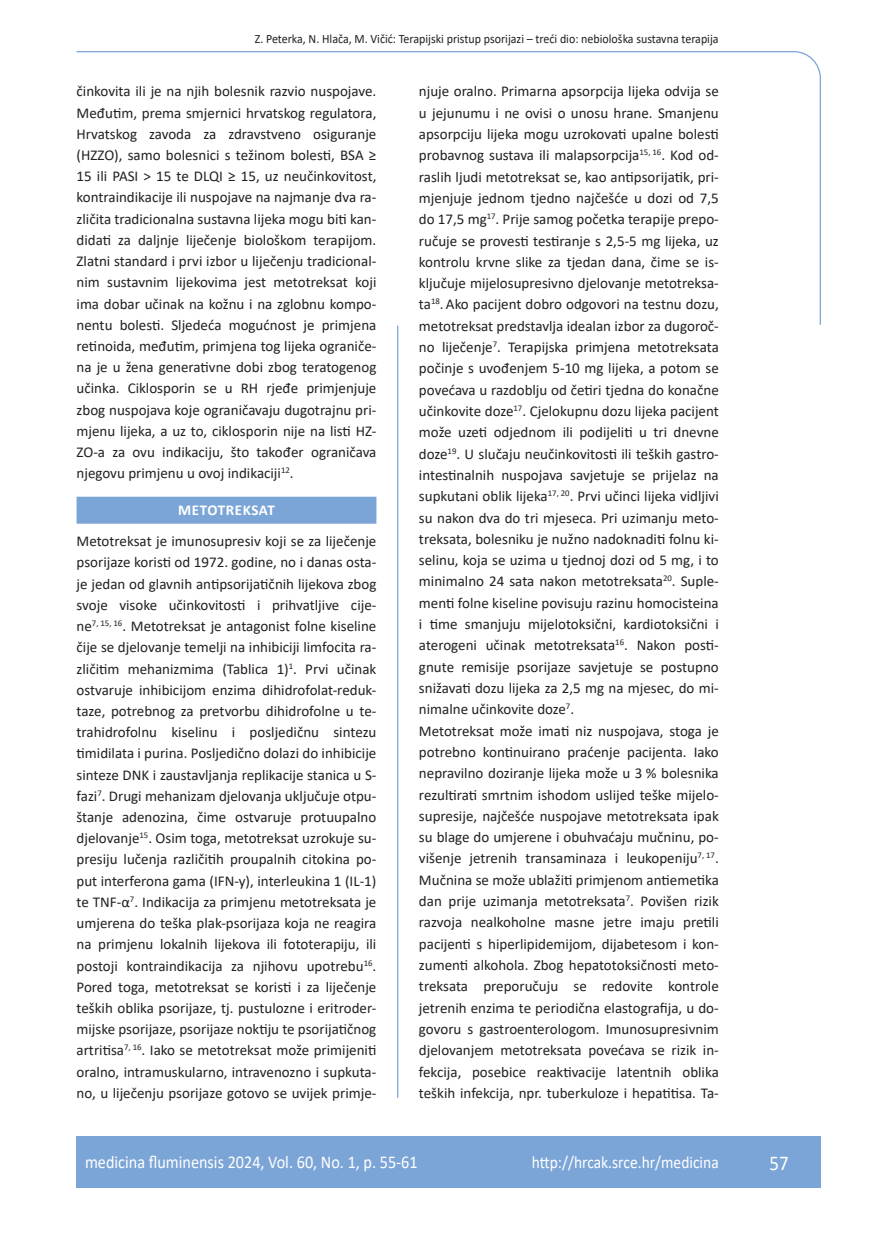
<style>
.page{position:relative;width:872px;height:1234px;background:#fff}
.page>*{position:absolute;margin:0;border:0;box-sizing:border-box;transform-origin:0 0}
.t1{font:21px "Calibri";color:#fff;scale:.9 1}
.t2{font:18px "Calibri";color:#fff;scale:.9 1}
.t3{font:17.25px "Calibri";color:#fff;scale:.9 1}
.osnovni_tekst{font:15px/21.3px "Calibri";color:#231f20;text-align:justify}
.naslov_ruler{font:700 15px "Calibri";letter-spacing:.035em;color:#fff}
.glava{font:12.75px "Calibri";color:#231f20;scale:.94 1}
</style>
<div class="page">
<svg style="left:76px;top:51px;width:745px;height:275px"></svg>
<hr style="left:397px;top:325px;width:1px;height:772px;background:#7ca5d7">
<div style="left:77px;top:1135px;width:744px;height:51px;background:#7ca5d7"></div>
<div style="left:77px;top:496px;width:299px;height:27px;background:#7ca5d7"></div>
<p class="glava" style="left:255px;top:29px;width:495px">Z. Peterka, N. Hlača, M. Vičić: Terapijski pristup psorijazi – treći dio: nebiološka sustavna terapija</p>
<p class="osnovni_tekst" style="left:77px;top:80px;width:301px">činkovita ili je na njih bolesnik razvio nuspojave.<br>Međutim, prema smjernici hrvatskog regulatora, Hrvatskog zavoda za zdravstveno osiguranje (HZZO), samo bolesnici s težinom bolesti, BSA ≥ 15 ili PASI &gt; 15 te DLQI ≥ 15, uz neučinkovitost, kontraindikacije ili nuspojave na najmanje dva ra&shy;zličita tradicionalna sustavna lijeka mogu biti kan&shy;didati za daljnje liječenje biološkom terapijom.<br>Zlatni standard i prvi izbor u liječenju tradicional&shy;nim sustavnim lijekovima jest metotreksat koji ima dobar učinak na kožnu i na zglobnu kompo&shy;nentu bolesti. Sljedeća mogućnost je primjena retinoida, međutim, primjena tog lijeka ograniče&shy;na je u žena generativne dobi zbog teratogenog učinka. Ciklosporin se u RH rjeđe primjenjuje zbog nuspojava koje ograničavaju dugotrajnu pri&shy;mjenu lijeka, a uz to, ciklosporin nije na listi HZ-ZO-a za ovu indikaciju, što također ograničava njegovu primjenu u ovoj indikaciji<sup>12</sup>.</p>
<p class="naslov_ruler" style="left:178px;top:500px;width:98px">METOTREKSAT</p>
<p class="osnovni_tekst" style="left:77px;top:530px;width:301px">Metotreksat je imunosupresiv koji se za liječenje psorijaze koristi od 1972. godine, no i danas osta&shy;je jedan od glavnih antipsorijatičnih lijekova zbog svoje visoke učinkovitosti i prihvatljive cije&shy;ne<sup>7,</sup> <sup>15,</sup> <sup>16</sup>. Metotreksat je antagonist folne kiseline čije se djelovanje temelji na inhibiciji limfocita ra&shy;zličitim mehanizmima (Tablica 1)<sup>1</sup>. Prvi učinak ostvaruje inhibicijom enzima dihidrofolat-reduk&shy;taze, potrebnog za pretvorbu dihidrofolne u te&shy;trahidrofolnu kiselinu i posljedičnu sintezu timidilata i purina. Posljedično dolazi do inhibicije sinteze DNK i zaustavljanja replikacije stanica u S&shy;fazi<sup>7</sup>. Drugi mehanizam djelovanja uključuje otpu&shy;štanje adenozina, čime ostvaruje protuupalno djelovanje<sup>15</sup>. Osim toga, metotreksat uzrokuje su&shy;presiju lučenja različitih proupalnih citokina po&shy;put interferona gama (IFN-y), interleukina 1 (IL-1) te TNF-α<sup>7</sup>. Indikacija za primjenu metotreksata je umjerena do teška plak-psorijaza koja ne reagira na primjenu lokalnih lijekova ili fototerapiju, ili postoji kontraindikacija za njihovu upotrebu<sup>16</sup>.<br>Pored toga, metotreksat se koristi i za liječenje teških oblika psorijaze, tj. pustulozne i eritroder&shy;mijske psorijaze, psorijaze noktiju te psorijatičnog artritisa<sup>7,</sup> <sup>16</sup>. Iako se metotreksat može primijeniti oralno, intramuskularno, intravenozno i supkuta&shy;no, u liječenju psorijaze gotovo se uvijek primje-</p>
<p class="osnovni_tekst" style="left:419px;top:80px;width:301px">njuje oralno. Primarna apsorpcija lijeka odvija se u jejunumu i ne ovisi o unosu hrane. Smanjenu apsorpciju lijeka mogu uzrokovati upalne bolesti probavnog sustava ili malapsorpcija<sup>15,</sup> <sup>16</sup>. Kod od&shy;raslih ljudi metotreksat se, kao antipsorijatik, pri&shy;mjenjuje jednom tjedno najčešće u dozi od 7,5 do 17,5 mg<sup>17</sup>. Prije samog početka terapije prepo&shy;ručuje se provesti testiranje s 2,5-5 mg lijeka, uz kontrolu krvne slike za tjedan dana, čime se is&shy;ključuje mijelosupresivno djelovanje metotreksa&shy;ta<sup>18</sup>. Ako pacijent dobro odgovori na testnu dozu, metotreksat predstavlja idealan izbor za dugoroč&shy;no liječenje<sup>7</sup>. Terapijska primjena metotreksata počinje s uvođenjem 5-10 mg lijeka, a potom se povećava u razdoblju od četiri tjedna do konačne učinkovite doze<sup>17</sup>. Cjelokupnu dozu lijeka pacijent može uzeti odjednom ili podijeliti u tri dnevne doze<sup>19</sup>. U slučaju neučinkovitosti ili teških gastro&shy;intestinalnih nuspojava savjetuje se prijelaz na supkutani oblik lijeka<sup>17,</sup> <sup>20</sup>. Prvi učinci lijeka vidljivi su nakon dva do tri mjeseca. Pri uzimanju meto&shy;treksata, bolesniku je nužno nadoknaditi folnu ki&shy;selinu, koja se uzima u tjednoj dozi od 5 mg, i to minimalno 24 sata nakon metotreksata<sup>20</sup>. Suple&shy;menti folne kiseline povisuju razinu homocisteina i time smanjuju mijelotoksični, kardiotoksični i aterogeni učinak metotreksata<sup>16</sup>. Nakon posti&shy;gnute remisije psorijaze savjetuje se postupno snižavati dozu lijeka za 2,5 mg na mjesec, do mi&shy;nimalne učinkovite doze<sup>7</sup>.</p>
<p class="osnovni_tekst" style="left:419px;top:719px;width:301px">Metotreksat može imati niz nuspojava, stoga je potrebno kontinuirano praćenje pacijenta. Iako nepravilno doziranje lijeka može u 3 % bolesnika rezultirati smrtnim ishodom uslijed teške mijelo&shy;supresije, najčešće nuspojave metotreksata ipak su blage do umjerene i obuhvaćaju mučninu, po&shy;višenje jetrenih transaminaza i leukopeniju<sup>7,</sup> <sup>17</sup>.<br>Mučnina se može ublažiti primjenom antiemetika dan prije uzimanja metotreksata<sup>7</sup>. Povišen rizik razvoja nealkoholne masne jetre imaju pretili pacijenti s hiperlipidemijom, dijabetesom i kon&shy;zumenti alkohola. Zbog hepatotoksičnosti meto&shy;treksata preporučuju se redovite kontrole jetrenih enzima te periodična elastografija, u do&shy;govoru s gastroenterologom. Imunosupresivnim djelovanjem metotreksata povećava se rizik in&shy;fekcija, posebice reaktivacije latentnih oblika teških infekcija, npr. tuberkuloze i hepatitisa. Ta-</p>
<p class="t2" style="left:85px;top:1149px;width:371px">medicina fluminensis 2024, Vol. 60, No. 1, p. 55-61</p>
<p class="t3" style="left:532px;top:1150px;width:209px">http://hrcak.srce.hr/medicina</p>
<p class="t1" style="left:769px;top:1147px;width:23px">57</p>
</div>
